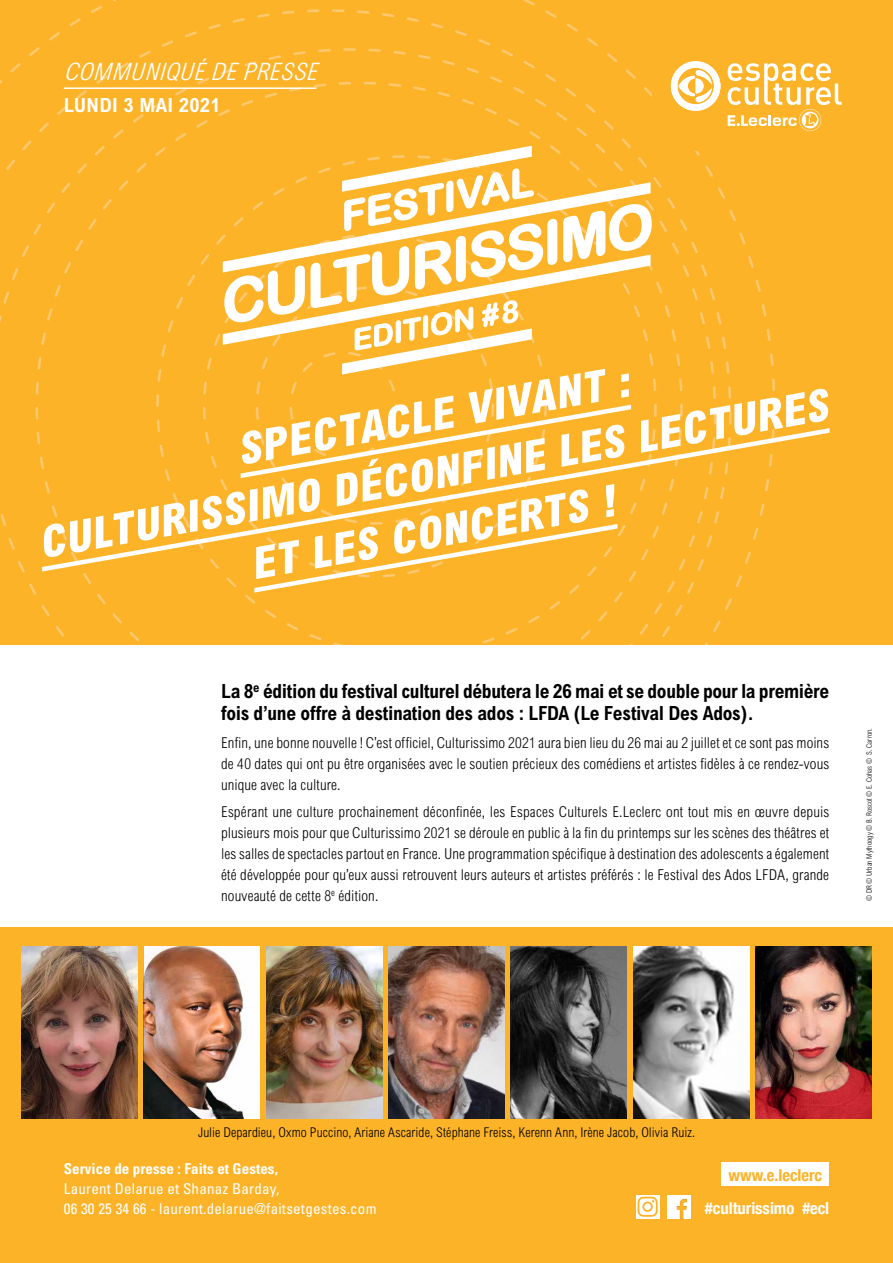
<style>
.page{position:relative;width:893px;height:1263px;background:#fff}
.page>*{position:absolute;margin:0;border:0;box-sizing:border-box;transform-origin:0 0}
.t1{font:italic 800 condensed 43.8px/57.6px "Arial";color:#fff;text-align:center;scale:1.05 1}
.t2{font:italic 300 condensed 24px "Arial";color:#fff;scale:1.05 1}
.t3{font:700 condensed 19.5px/22.5px "Arial";letter-spacing:-.015em;color:#000}
.t4{font:700 condensed 19.5px "Arial";letter-spacing:.015em;color:#fff;scale:1.05 1}
.t5{font:700 condensed 16.5px "Helvetica Neue";color:#fff}
.t6{font:700 condensed 16.5px "Helvetica Neue";color:#fcb328}
.t7{font:300 condensed 15px/21px "Arial";letter-spacing:.01em;color:#000;text-align:justify}
.t8{font:condensed 15px/20.1px "Univers LT Std";letter-spacing:.015em;color:#fff}
.t9{font:700 condensed 15px "Univers LT Std";letter-spacing:.005em;color:#fff}
.t10{font:300 condensed 13.5px "Arial";letter-spacing:.01em;color:#000}
.t11{font:300 condensed 7.5px "Arial";color:#000}
</style>
<div class="page">
<div style="left:0;top:927px;width:893px;height:336px;background:#fcb328"></div>
<div style="left:0;top:0;width:893px;height:644px;background:#fcb328"></div>
<svg style="left:0;top:9px;width:731px;height:635px"></svg>
<svg style="left:36px;top:82px;width:647px;height:562px"></svg>
<svg style="left:203px;top:233px;width:47px;height:344px"></svg>
<hr style="left:64px;top:87px;width:252px;height:2px;background:#fff">
<div style="left:652px;top:36px;width:222px;height:115px;background:#fcb328"></div>
<svg style="left:671px;top:61px;width:49px;height:50px"></svg>
<svg style="left:728px;top:63px;width:114px;height:68px"></svg>
<svg style="left:223px;top:146px;width:429px;height:279px"></svg>
<svg style="left:38px;top:425px;width:792px;height:150px"></svg>
<svg style="left:250px;top:521px;width:372px;height:75px"></svg>
<div style="left:722px;top:1163px;width:107px;height:23px;background:#fff"></div>
<img style="left:667px;top:1195px;width:24px;height:23px">
<svg style="left:636px;top:1195px;width:23px;height:23px"></svg>
<svg style="left:638px;top:1197px;width:20px;height:20px"></svg>
<img style="left:266px;top:946px;width:116px;height:172px">
<img style="left:633px;top:946px;width:116px;height:172px">
<img style="left:21px;top:946px;width:116px;height:172px">
<img style="left:144px;top:946px;width:116px;height:172px">
<img style="left:511px;top:946px;width:116px;height:172px">
<img style="left:388px;top:946px;width:116px;height:172px">
<img style="left:756px;top:946px;width:116px;height:172px">
<h2 class="t2" style="left:64px;top:58px;width:250px">COMMUNIQUÉDEPRESSE</h2>
<h3 class="t4" style="left:64px;top:94px;width:151px">LUNDI 3 MAI 2021</h3>
<h1 class="t1" style="left:24px;top:457px;width:764px;rotate:-10deg">SPECTACLE VIVANT :<br>CULTURISSIMO DÉCONFINE LES LECTURES<br>ET LES CONCERTS !</h1>
<h3 class="t3" style="left:221px;top:679px;width:610px">La 8<sup>e</sup> édition du festival culturel débutera le 26 mai et se double pour la première fois d’une offre à destination des ados : LFDA (Le Festival Des Ados).</h3>
<p class="t7" style="left:221px;top:732px;width:610px">Enfin, une bonne nouvelle ! C’est officiel, Culturissimo 2021 aura bien lieu du 26 mai au 2 juillet et ce sont pas moins de 40 dates qui ont pu être organisées avec le soutien précieux des comédiens et artistes fidèles à ce rendez-vous unique avec la culture.</p>
<p class="t7" style="left:221px;top:801px;width:610px">Espérant une culture prochainement déconfinée, les Espaces Culturels E.Leclerc ont tout mis en œuvre depuis plusieurs mois pour que Culturissimo 2021 se déroule en public à la fin du printemps sur les scènes des théâtres et les salles de spectacles partout en France. Une programmation spécifique à destination des adolescents a également été développée pour qu’eux aussi retrouvent leurs auteurs et artistes préférés : le Festival des Ados LFDA, grande nouveauté de cette 8<sup>e</sup> édition.</p>
<p class="t11" style="left:865px;top:901px;width:174px;rotate:-90deg">© DR © Urban Mythoogy © B. Roscot © E. Cohas © S. Carron.</p>
<p class="t10" style="left:198px;top:1124px;width:498px">Julie Depardieu, Oxmo Puccino, Ariane Ascaride, Stéphane Freiss, Kerenn Ann, Irène Jacob, Olivia Ruiz.</p>
<p class="t9" style="left:64px;top:1159px;width:216px">Service de presse : Faits et Gestes,</p>
<p class="t8" style="left:64px;top:1178px;width:314px">Laurent Delarue et Shanaz Barday,<br>06 30 25 34 66 - laurent.delarue@faitsetgestes.com</p>
<p class="t6" style="left:729px;top:1161px;width:95px">www.e.leclerc</p>
<p class="t5" style="left:705px;top:1194px;width:126px">#culturissimo #ecl</p>
</div>
